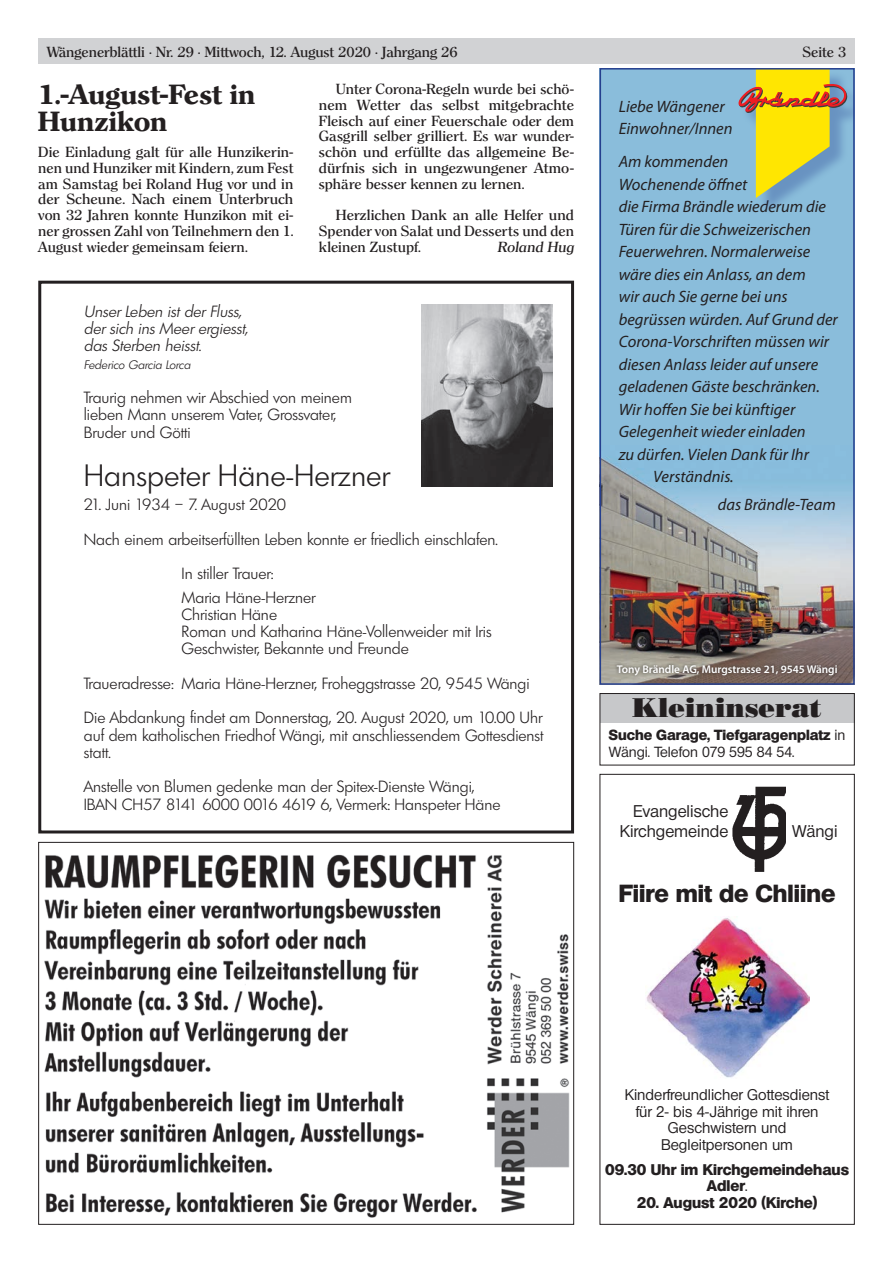
<style>
.page{position:relative;width:893px;height:1263px;background:#fff}
.page>*{position:absolute;margin:0;border:0;box-sizing:border-box;transform-origin:0 0}
.t1{font:300 30px "Limerick";color:#231f20}
.t2{font:700 27px/27px "Clerface";letter-spacing:.005em;color:#231f20}
.t3{font:27px "Bodoni Poster";color:#231f20}
.t4{font:800 24px "Olympia";color:#231f20}
.t5{font:italic 16.5px/22.5px "Myriad Pro";color:#231f20}
.t6{font:500 16.5px/19.8px "Olympia";color:#231f20;text-align:right}
.t7{font:300 15.75px/17.2px "Limerick";color:#231f20}
.t8{font:italic 300 15.75px/17.2px "Limerick";color:#231f20}
.t9{font:500 15px/16.5px "Olympia";color:#231f20;text-align:center}
.t10{font:800 15px/16.5px "Olympia";color:#231f20;text-align:center}
.t11{font:500 14.25px/15.8px "Clerface";color:#231f20;text-align:justify}
.t12{font:800 14.25px/16.5px "Olympia";color:#231f20}
.t13{font:italic 500 14.25px "Clerface";color:#231f20}
.t14{font:italic 300 12px "Limerick";color:#231f20}
.t15{font:600 11.25px "Myriad Pro";color:#fff}
.s1{font-weight:500}
</style>
<div class="page">
<div style="left:38px;top:38px;width:817px;height:26px;background:#d1d2d4"></div>
<div style="left:38px;top:281px;width:536px;height:552px;border:3px solid #231f20"></div>
<img style="left:422px;top:305px;width:131px;height:182px">
<img style="left:44px;top:854px;width:526px;height:364px">
<div style="left:600px;top:68px;width:255px;height:617px;background:#8abddb"></div>
<img style="left:603px;top:458px;width:249px;height:224px">
<div style="left:741px;top:71px;width:114px;height:145px;background:#253f8e;opacity:.33"></div>
<svg style="left:738px;top:71px;width:109px;height:127px"></svg>
<div style="left:613px;top:662px;width:227px;height:17px;background:#231f20;opacity:.75"></div>
<div style="left:600px;top:68px;width:255px;height:617px;border:2px solid #253f8e"></div>
<div style="left:600px;top:774px;width:255px;height:451px;border:1px solid #231f20"></div>
<img style="left:732px;top:787px;width:54px;height:85px">
<img style="left:645px;top:918px;width:164px;height:160px">
<div style="left:600px;top:693px;width:255px;height:29px;background:#c7c8ca"></div>
<div style="left:600px;top:693px;width:255px;height:72px;border:1px solid #231f20"></div>
<p class="t11" style="left:47px;top:44px;width:412px">Wängenerblättli • Nr. 29 • Mittwoch, 12. August 2020 • Jahrgang 26</p>
<p class="t11" style="left:803px;top:44px;width:45px">Seite 3</p>
<h2 class="t2" style="left:38px;top:81px;width:219px">1.-August-Fest in<br>Hunzikon</h2>
<p class="t11" style="left:38px;top:144px;width:257px">Die Einladung galt für alle Hunzikerin&shy;nen und Hunziker mit Kindern, zum Fest am Samstag bei Roland Hug vor und in der Scheune. Nach einem Unterbruch von 32 Jahren konnte Hunzikon mit ei&shy;ner grossen Zahl von Teilnehmern den 1.<br>August wieder gemeinsam feiern.</p>
<p class="t11" style="left:319px;top:81px;width:257px;text-indent:17px">Unter Corona-Regeln wurde bei schö&shy;nem Wetter das selbst mitgebrachte Fleisch auf einer Feuerschale oder dem Gasgrill selber grilliert. Es war wunder&shy;schön und erfüllte das allgemeine Be&shy;dürfnis sich in ungezwungener Atmo&shy;sphäre besser kennen zu lernen.</p>
<p class="t11" style="left:319px;top:207px;width:257px;text-indent:17px">Herzlichen Dank an alle Helfer und Spender von Salat und Desserts und den kleinen Zustupf.</p>
<p class="t13" style="left:498px;top:238px;width:78px">Roland Hug</p>
<p class="t8" style="left:84px;top:303px;width:166px">Unser Leben ist der Fluss, der sich ins Meer ergiesst, das Sterben heisst.</p>
<p class="t14" style="left:84px;top:357px;width:108px">Federico Garcia Lorca</p>
<p class="t7" style="left:84px;top:389px;width:270px">Traurig nehmen wir Abschied von meinem lieben Mann unserem Vater, Grossvater,<br>Bruder und Götti</p>
<h1 class="t1" style="left:84px;top:457px;width:307px">Hanspeter Häne-Herzner</h1>
<p class="t7" style="left:84px;top:496px;width:204px">21. Juni 1934 – 7. August 2020</p>
<p class="t7" style="left:84px;top:530px;width:416px">Nach einem arbeitserfüllten Leben konnte er friedlich einschlafen.</p>
<p class="t7" style="left:182px;top:565px;width:93px">In stiller Trauer:</p>
<p class="t7" style="left:182px;top:588px;width:312px">Maria Häne-Herzner<br>Christian Häne<br>Roman und Katharina Häne-Vollenweider mit Iris<br>Geschwister, Bekannte und Freunde</p>
<p class="t7" style="left:84px;top:666px;width:460px;line-height:34.5px">Traueradresse: Maria Häne-Herzner, Froheggstrasse 20, 9545 Wängi<br>Die Abdankung findet am Donnerstag, 20. August 2020, um 10.00 Uhr</p>
<p class="t7" style="left:84px;top:726px;width:461px">auf dem katholischen Friedhof Wängi, mit anschliessendem Gottesdienst statt.</p>
<p class="t7" style="left:84px;top:778px;width:418px">Anstelle von Blumen gedenke man der Spitex-Dienste Wängi,<br>IBAN CH57 8141 6000 0016 4619 6, Vermerk: Hanspeter Häne</p>
<p class="t5" style="left:619px;top:94px;width:115px">Liebe Wängener<br>Einwohner/Innen</p>
<p class="t5" style="left:619px;top:150px;width:111px">Am kommenden</p>
<p class="t5" style="left:619px;top:173px;width:130px">Wochenende öffnet</p>
<p class="t5" style="left:619px;top:195px;width:209px">die Firma Brändle wiederum die</p>
<p class="t5" style="left:619px;top:218px;width:194px">Türen für die Schweizerischen</p>
<p class="t5" style="left:619px;top:240px;width:193px">Feuerwehren. Normalerweise</p>
<p class="t5" style="left:619px;top:263px;width:188px">wäre dies ein Anlass, an dem</p>
<p class="t5" style="left:619px;top:285px;width:170px">wir auch Sie gerne bei uns</p>
<p class="t5" style="left:619px;top:308px;width:221px">begrüssen würden. Auf Grund der</p>
<p class="t5" style="left:619px;top:330px;width:212px">Corona-Vorschriften müssen wir</p>
<p class="t5" style="left:619px;top:353px;width:201px">diesen Anlass leider auf unsere</p>
<p class="t5" style="left:619px;top:375px;width:203px">geladenen Gäste beschränken.</p>
<p class="t5" style="left:619px;top:398px;width:178px">Wir hoffen Sie bei künftiger</p>
<p class="t5" style="left:619px;top:420px;width:188px">Gelegenheit wieder einladen</p>
<p class="t5" style="left:619px;top:443px;width:192px">zu dürfen. Vielen Dank für Ihr</p>
<p class="t5" style="left:653px;top:465px;width:82px">Verständnis.</p>
<p class="t5" style="left:718px;top:493px;width:119px">das Brändle-Team</p>
<p class="t15" style="left:617px;top:662px;width:222px">Tony Brändle AG, Murgstrasse 21, 9545 Wängi</p>
<h2 class="t3" style="left:633px;top:691px;width:190px">Kleininserat</h2>
<p class="t12" style="left:609px;top:727px;width:238px">Suche Garage, Tiefgaragenplatz <span class="s1">in<br>Wängi. Telefon 079 595 84 54.</span></p>
<p class="t6" style="left:620px;top:801px;width:110px">Evangelische<br>Kirchgemeinde</p>
<p class="t6" style="left:792px;top:821px;width:47px">Wängi</p>
<h3 class="t4" style="left:619px;top:879px;width:218px">Fiire mit de Chliine</h3>
<p class="t9" style="left:625px;top:1087px;width:206px">Kinderfreundlicher Gottesdienst für 2- bis 4-Jährige mit ihren<br>Geschwistern und<br>Begleitpersonen um</p>
<p class="t10" style="left:605px;top:1161px;width:245px">09.30 Uhr im Kirchgemeindehaus<br>Adler<span class="s1">.</span></p>
<p class="t10" style="left:637px;top:1194px;width:182px">20. August 2020 (Kirche)</p>
</div>
